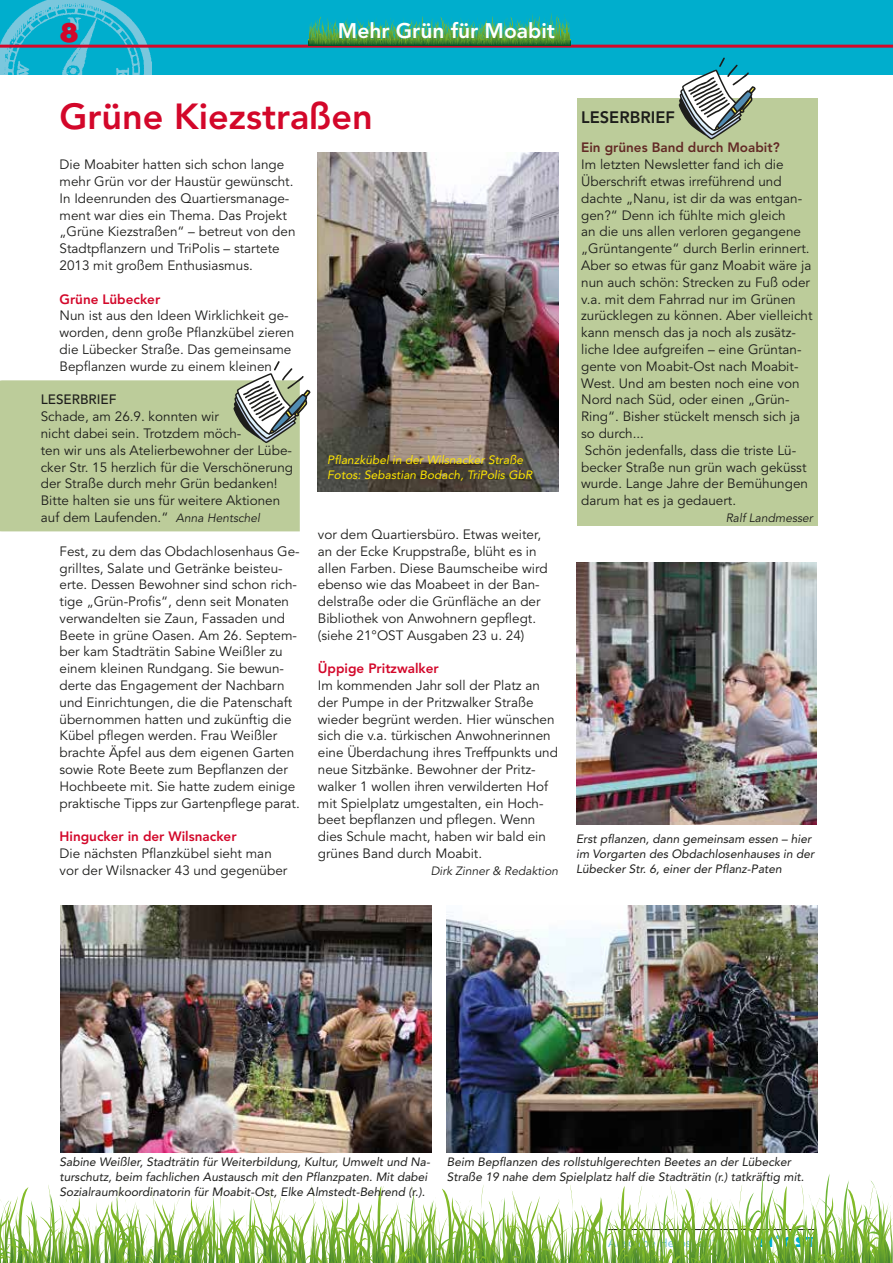
<style>
.page{position:relative;width:893px;height:1263px;background:#fff}
.page>*{position:absolute;margin:0;border:0;box-sizing:border-box;transform-origin:0 0}
.t1{font:800 36px "Avenir LT Pro";color:#d3072a}
.t2{font:25.5px "Nimrod";color:#d3072a}
.t3{font:800 21px "Avenir LT Pro";color:#fff}
.t4{font:800 16.5px "Avenir LT Pro";color:#1d1d1b}
.t5{font:13.5px/16.8px "Avenir LT Pro";color:#1d1d1b}
.t6{font:800 13.5px "Avenir";color:#d3072a}
.t7{font:800 13.5px "Avenir";color:#622925}
.t8{font:500 13.5px "Avenir";color:#1d1d1b}
.t9{font:italic 12px/15px "Avenir";color:#1d1d1b}
.t10{font:italic 12px/15px "Avenir";color:#ffe600}
.t11{font:italic 12px "Avenir LT Pro";color:#1d1d1b}
.t12{font:12px "Avenir LT Pro";color:#5ebed8}
.s1{font-style:italic;font-size:12px}
.s2{font-size:13.5px;color:#00aecd}
.s3{font-family:"Nimrod";font-size:13.5px;color:#00aecd}
</style>
<div class="page">
<div style="left:0;top:0;width:893px;height:74px;background:#00aecd"></div>
<img style="left:0;top:0;width:151px;height:74px">
<hr style="left:0;top:45px;width:893px;height:3px;background:#d3072a">
<svg style="left:306px;top:13px;width:267px;height:32px"></svg>
<svg style="left:0;top:1174px;width:893px;height:89px"></svg>
<div style="left:0;top:380px;width:300px;height:151px;background:#bccc9a"></div>
<img style="left:318px;top:152px;width:240px;height:339px">
<div style="left:577px;top:99px;width:240px;height:427px;background:#bccc9a"></div>
<img style="left:577px;top:563px;width:239px;height:261px">
<img style="left:447px;top:905px;width:371px;height:248px">
<img style="left:61px;top:905px;width:371px;height:248px">
<svg style="left:679px;top:57px;width:77px;height:83px"></svg>
<svg style="left:233px;top:361px;width:77px;height:82px"></svg>
<h2 class="t2" style="left:60px;top:15px;width:22px">8</h2>
<h3 class="t3" style="left:338px;top:19px;width:218px">Mehr Grün für Moabit</h3>
<h1 class="t1" style="left:60px;top:95px;width:315px">Grüne Kiezstraßen</h1>
<p class="t4" style="left:581px;top:107px;width:95px">LESERBRIEF</p>
<p class="t7" style="left:581px;top:140px;width:200px">Ein grünes Band durch Moabit?</p>
<p class="t5" style="left:581px;top:156px;width:233px">Im letzten Newsletter fand ich die Überschrift etwas irreführend und dachte „Nanu, ist dir da was entgan&shy;gen?“ Denn ich fühlte mich gleich<br>an die uns allen verloren gegangene „Grüntangente“ durch Berlin erinnert.<br>Aber so etwas für ganz Moabit wäre ja nun auch schön: Strecken zu Fuß oder v.a. mit dem Fahrrad nur im Grünen zurücklegen zu können. Aber vielleicht kann mensch das ja noch als zusätz&shy;liche Idee aufgreifen – eine Grüntan&shy;gente von Moabit-Ost nach Moabit-West. Und am besten noch eine von Nord nach Süd, oder einen „Grün-Ring“. Bisher stückelt mensch sich ja so durch...<br>Schön jedenfalls, dass die triste Lü&shy;becker Straße nun grün wach geküsst wurde. Lange Jahre der Bemühungen darum hat es ja gedauert.</p>
<p class="t11" style="left:726px;top:511px;width:89px">Ralf Landmesser</p>
<p class="t5" style="left:60px;top:156px;width:238px">Die Moabiter hatten sich schon lange mehr Grün vor der Haustür gewünscht.<br>In Ideenrunden des Quartiersmanage&shy;ment war dies ein Thema. Das Projekt „Grüne Kiezstraßen“ – betreut von den Stadtpflanzern und TriPolis – startete 2013 mit großem Enthusiasmus.</p>
<p class="t6" style="left:60px;top:291px;width:102px">Grüne Lübecker</p>
<p class="t5" style="left:60px;top:308px;width:236px">Nun ist aus den Ideen Wirklichkeit ge&shy;worden, denn große Pflanzkübel zieren die Lübecker Straße. Das gemeinsame Bepflanzen wurde zu einem kleinen</p>
<p class="t8" style="left:41px;top:392px;width:77px">LESERBRIEF</p>
<p class="t5" style="left:41px;top:408px;width:254px">Schade, am 26.9. konnten wir<br>nicht dabei sein. Trotzdem möch-<br>ten wir uns als Atelierbewohner der Lübe&shy;cker Str. 15 herzlich für die Verschönerung der Straße durch mehr Grün bedanken!<br>Bitte halten sie uns für weitere Aktionen auf dem Laufenden.“ <span class="s1">Anna Hentschel</span></p>
<p class="t10" style="left:327px;top:452px;width:207px">Pflanzkübel in der Wilsnacker Straße<br>Fotos: Sebastian Bodach, TriPolis GbR</p>
<p class="t5" style="left:60px;top:543px;width:242px">Fest, zu dem das Obdachlosenhaus Ge&shy;grilltes, Salate und Getränke beisteu&shy;erte. Dessen Bewohner sind schon rich&shy;tige „Grün-Profis“, denn seit Monaten verwandelten sie Zaun, Fassaden und Beete in grüne Oasen. Am 26. Septem&shy;ber kam Stadträtin Sabine Weißler zu einem kleinen Rundgang. Sie bewun&shy;derte das Engagement der Nachbarn und Einrichtungen, die die Patenschaft übernommen hatten und zukünftig die Kübel pflegen werden. Frau Weißler brachte Äpfel aus dem eigenen Garten sowie Rote Beete zum Bepflanzen der Hochbeete mit. Sie hatte zudem einige praktische Tipps zur Gartenpflege parat.</p>
<p class="t6" style="left:60px;top:828px;width:179px">Hingucker in der Wilsnacker</p>
<p class="t5" style="left:60px;top:845px;width:229px">Die nächsten Pflanzkübel sieht man vor der Wilsnacker 43 und gegenüber</p>
<p class="t5" style="left:318px;top:526px;width:231px">vor dem Quartiersbüro. Etwas weiter, an der Ecke Kruppstraße, blüht es in allen Farben. Diese Baumscheibe wird ebenso wie das Moabeet in der Ban&shy;delstraße oder die Grünfläche an der Bibliothek von Anwohnern gepflegt. (siehe 21°OST Ausgaben 23 u. 24)</p>
<p class="t6" style="left:318px;top:661px;width:123px">Üppige Pritzwalker</p>
<p class="t5" style="left:318px;top:677px;width:242px">Im kommenden Jahr soll der Platz an der Pumpe in der Pritzwalker Straße wieder begrünt werden. Hier wünschen sich die v.a. türkischen Anwohnerinnen eine Überdachung ihres Treffpunkts und neue Sitzbänke. Bewohner der Pritz&shy;walker 1 wollen ihren verwilderten Hof mit Spielplatz umgestalten, ein Hoch&shy;beet bepflanzen und pflegen. Wenn dies Schule macht, haben wir bald ein grünes Band durch Moabit.</p>
<p class="t11" style="left:431px;top:864px;width:129px">Dirk Zinner &amp; Redaktion</p>
<p class="t9" style="left:576px;top:832px;width:240px">Erst pflanzen, dann gemeinsam essen – hier im Vorgarten des Obdachlosenhauses in der<br>Lübecker Str. 6, einer der Pflanz-Paten</p>
<p class="t9" style="left:60px;top:1154px;width:372px">Sabine Weißler, Stadträtin für Weiterbildung, Kultur, Umwelt und Na&shy;turschutz, beim fachlichen Austausch mit den Pflanzpaten. Mit dabei<br>Sozialraumkoordinatorin für Moabit-Ost, Elke Almstedt-Behrend (r.).</p>
<p class="t9" style="left:447px;top:1154px;width:359px">Beim Bepflanzen des rollstuhlgerechten Beetes an der Lübecker<br>Straße 19 nahe dem Spielplatz half die Stadträtin (r.) tatkräftig mit.</p>
<p class="t12" style="left:608px;top:1235px;width:210px">Ausgabe Herbst 2014 <span class="s2">|</span> <span class="s3">21˚ OST</span></p>
</div>
